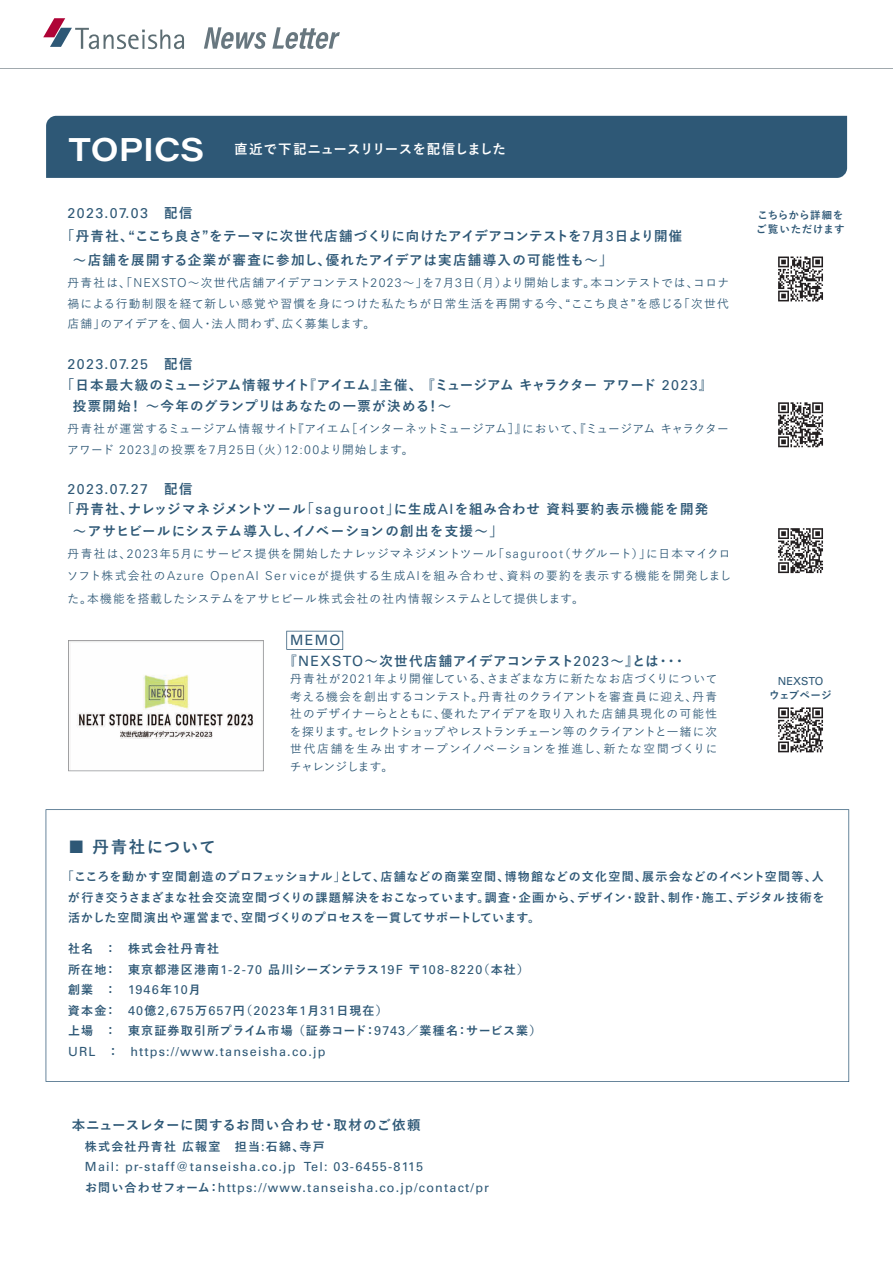
<style>
.page{position:relative;width:893px;height:1263px;background:#fff}
.page>*{position:absolute;margin:0;border:0;box-sizing:border-box;transform-origin:0 0}
.t1{font:700 16.5px "Yu Gothic";letter-spacing:.085em;color:#2e5876}
.t2{font:14.1px "Univers LT Std";letter-spacing:.095em;color:#2e5876}
.t3{font:700 13.5px/23.4px "Yu Gothic";letter-spacing:.06em;color:#2e5876}
.t4{font:700 13.5px/21.3px "Yu Gothic";letter-spacing:.025em;color:#2e5876}
.t5{font:700 13.5px/21.3px "Yu Gothic";letter-spacing:.1em;color:#2e5876}
.t6{font:700 13.5px "Yu Gothic";letter-spacing:.02em;color:#fff}
.t7{font:12.6px/20.4px "Univers LT Std";letter-spacing:.095em;color:#2e5876}
.t8{font:700 12px/20.4px "Yu Gothic";letter-spacing:.1em;color:#2e5876;text-align:justify}
.t9{font:700 12px "Yu Gothic";letter-spacing:.075em;color:#2e5876}
.t10{font:500 11.7px/17.4px "Yu Gothic";letter-spacing:.06em;color:#2e5876;text-align:justify}
.t11{font:500 11.7px/20.4px "Yu Gothic";letter-spacing:.02em;color:#2e5876}
.t12{font:10.95px "Univers LT Std";color:#2e5876}
.t13{font:700 10.5px/14.4px "Yu Gothic";letter-spacing:.05em;color:#2e5876}
.t14{font:700 10.5px "Yu Gothic";letter-spacing:.03em;color:#2e5876}
.s1{font-family:"Yu Gothic";font-weight:700;font-size:13.5px}
.s2{font-family:"Univers LT Std";font-weight:400;font-size:14.1px}
.s3{font-family:"Univers LT Std";font-weight:300;font-size:12.3px}
.s4{font-family:"Univers LT Std";font-weight:400;font-size:12.6px}
.s5{font-family:"Yu Gothic";font-weight:700;font-size:12px}
</style>
<div class="page">
<hr style="left:0;top:68px;width:893px;height:1px;background:#a1a9ae">
<svg style="left:43px;top:18px;width:141px;height:31px"></svg>
<svg style="left:204px;top:27px;width:62px;height:22px"></svg>
<svg style="left:272px;top:27px;width:68px;height:22px"></svg>
<svg style="left:778px;top:402px;width:45px;height:45px"></svg>
<svg style="left:778px;top:707px;width:45px;height:45px"></svg>
<svg style="left:778px;top:257px;width:45px;height:44px"></svg>
<svg style="left:46px;top:809px;width:803px;height:273px"></svg>
<div style="left:46px;top:116px;width:801px;height:62px;background:#2e5876"></div>
<svg style="left:286px;top:631px;width:57px;height:19px"></svg>
<svg style="left:68px;top:640px;width:196px;height:131px"></svg>
<svg style="left:778px;top:528px;width:45px;height:45px"></svg>
<div style="left:69px;top:138px;width:134px;height:24px;background:#2e5876"></div>
<p class="t6" style="left:234px;top:141px;width:273px">直近で下記ニュースリリースを配信しました</p>
<p class="t2" style="left:68px;top:204px;width:126px">2023.07.03<span class="s1">　配信</span></p>
<p class="t3" style="left:73px;top:225px;width:611px;text-indent:-12px">「丹青社、“ここち良さ”をテーマに次世代店舗づくりに向けたアイデアコンテストを<span class="s2">7</span>月<span class="s2">3</span>日より開催～店舗を展開する企業が審査に参加し、優れたアイデアは実店舗導入の可能性も～」</p>
<p class="t10" style="left:68px;top:271px;width:663px;line-height:20.4px">丹青社は、「<span class="s3">NEXSTO</span>～次世代店舗アイデアコンテスト<span class="s3">2023</span>～」を<span class="s3">7</span>月<span class="s3">3</span>日（月）より開始します。本コンテストでは、コロナ禍による行動制限を経て新しい感覚や習慣を身につけた私たちが日常生活を再開する今、“ここち良さ”を感じる「次世代店舗」のアイデアを、個人・法人問わず、広く募集します。</p>
<p class="t2" style="left:68px;top:356px;width:126px">2023.07.25<span class="s1">　配信</span></p>
<p class="t4" style="left:73px;top:374px;width:641px;text-indent:-12px">「日本最大級のミュージアム情報サイト『アイエム』主催、『ミュージアムキャラクターアワード <span class="s2">2023</span>』投票開始！～今年のグランプリはあなたの一票が決める！～</p>
<p class="t11" style="left:67px;top:417px;width:663px">丹青社が運営するミュージアム情報サイト『アイエム［インターネットミュージアム］』において、『ミュージアムキャラクターアワード <span class="s3">2023</span>』の投票を<span class="s3">7</span>月<span class="s3">25</span>日（火）<span class="s3">12:00</span>より開始します。</p>
<p class="t2" style="left:68px;top:481px;width:126px">2023.07.27<span class="s1">　配信</span></p>
<p class="t5" style="left:73px;top:499px;width:637px;text-indent:-12px">「丹青社、ナレッジマネジメントツール「<span class="s2">saguroot</span>」に生成<span class="s2">AI</span>を組み合わせ資料要約表示機能を開発～アサヒビールにシステム導入し、イノベーションの創出を支援～」</p>
<p class="t10" style="left:67px;top:541px;width:666px;line-height:21.8px">丹青社は、<span class="s3">2023</span>年<span class="s3">5</span>月にサービス提供を開始したナレッジマネジメントツール「<span class="s3">saguroo</span>（<span class="s3">t</span> サグルート）」に日本マイクロソフト株式会社の<span class="s3">Azure OpenAI Ser vice</span>が提供する生成<span class="s3">AI</span>を組み合わせ、資料の要約を表示する機能を開発しまし</p>
<p class="t10" style="left:68px;top:588px;width:518px">た。本機能を搭載したシステムをアサヒビール株式会社の社内情報システムとして提供します。</p>
<p class="t2" style="left:290px;top:632px;width:52px">MEMO</p>
<p class="t4" style="left:283px;top:650px;width:404px">『<span class="s2">NEXSTO</span>～次世代店舗アイデアコンテスト<span class="s2">2023</span>～』とは・・・</p>
<p class="t10" style="left:290px;top:669px;width:429px">丹青社が<span class="s3">2021</span>年より開催している、さまざまな方に新たなお店づくりについて考える機会を創出するコンテスト。丹青社のクライアントを審査員に迎え、丹青社のデザイナーらとともに、優れたアイデアを取り入れた店舗具現化の可能性を探ります。セレクトショップやレストランチェーン等のクライアントと一緒に次世代店舗を生み出すオープンイノベーションを推進し、新たな空間づくりにチャレンジします。</p>
<p class="t13" style="left:756px;top:208px;width:90px">こちらから詳細をご覧いただけます</p>
<p class="t12" style="left:778px;top:674px;width:47px">NEXSTO</p>
<p class="t14" style="left:769px;top:689px;width:64px">ウェブページ</p>
<h1 class="t1" style="left:68px;top:838px;width:18px">■</h1>
<h1 class="t1" style="left:93px;top:838px;width:125px">丹青社について</h1>
<p class="t8" style="left:68px;top:867px;width:758px;text-indent:-6px">「こころを動かす空間創造のプロフェッショナル」として、店舗などの商業空間、博物館などの文化空間、展示会などのイベント空間等、人が行き交うさまざまな社会交流空間づくりの課題解決をおこなっています。調査・企画から、デザイン・設計、制作・施工、デジタル技術を活かした空間演出や運営まで、空間づくりのプロセスを一貫してサポートしています。</p>
<p class="t8" style="left:68px;top:939px;width:463px;text-align:left">社名　：　株式会社丹青社<br>所在地：　東京都港区港南<span class="s4">1-2-70</span> 品川シーズンテラス<span class="s4">19F</span> 〒<span class="s4">108-8220</span>（本社）創業　：　<span class="s4">1946</span>年<span class="s4">10</span>月</p>
<p class="t7" style="left:68px;top:1000px;width:321px"><span class="s5">資本金：　</span>40<span class="s5">億</span>2,675<span class="s5">万</span>657<span class="s5">円（</span>2023<span class="s5">年</span>1<span class="s5">月</span>31<span class="s5">日現在）</span></p>
<p class="t9" style="left:68px;top:1024px;width:475px">上場　：　東京証券取引所プライム市場（証券コード：<span class="s4">9743</span>／業種名：サービス業）</p>
<p class="t7" style="left:68px;top:1041px;width:259px">URL<span class="s5">　：　</span>https://www.tanseisha.co.jp</p>
<p class="t3" style="left:72px;top:1114px;width:350px">本ニュースレターに関するお問い合わせ・取材のご依頼</p>
<p class="t8" style="left:72px;top:1136px;width:255px">　株式会社丹青社広報室　担当<span class="s4">:</span>石綿、寺戸</p>
<p class="t7" style="left:85px;top:1157px;width:406px">Mail: pr-staff@tanseisha.co.jp Tel: 03-6455-8115<br><span class="s5">お問い合わせフォーム：</span>https://www.tanseisha.co.jp/contact/pr</p>
</div>
